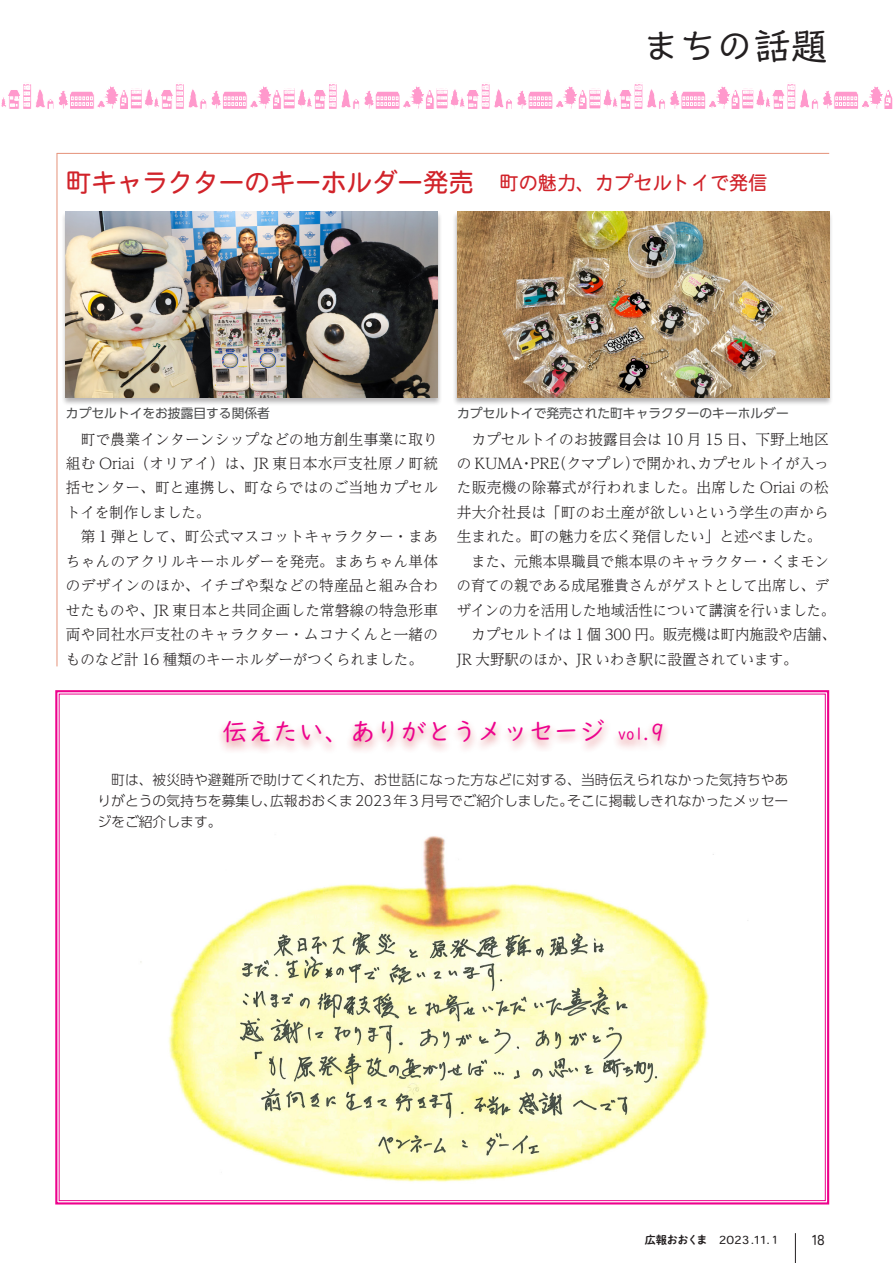
<style>
.page{position:relative;width:893px;height:1263px;background:#fff}
.page>*{position:absolute;margin:0;border:0;box-sizing:border-box;transform-origin:0 0}
.t1{font:37.2px "Talking Std";color:#231f20}
.t2{font:25.5px "Heisei Maru Go Std W4";color:#d1232a}
.t3{font:25.5px "UD Digi Kyokasho N R";color:#ed028c}
.t4{font:19.2px "Heisei Maru Go Std W4";color:#d1232a}
.t5{font:16.95px "UD Digi Kyokasho N R";color:#ed028c}
.t6{font:300 14.85px/24.5px "UD Reimin Pr 6 N";letter-spacing:.015em;color:#231f20}
.t7{font:300 14.85px "UD Reimin Pr 6 N";letter-spacing:-.01em;color:#231f20}
.t8{font:300 14.85px "UD Reimin Pr 6 N";letter-spacing:.015em;color:#231f20;scale:.95 1}
.t9{font:300 14.85px/24.5px "UD Reimin Pr 6 N";letter-spacing:-.005em;color:#231f20;text-align:right}
.t10{font:300 14.85px "UD Reimin Pr 6 N";letter-spacing:-.01em;color:#231f20;scale:.95 1}
.t11{font:300 13.8px/21.3px "UD Shin Go Pro";color:#231f20;text-align:right}
.t12{font:13.8px "Heisei Maru Go Std W4";color:#231f20;scale:.8 1}
.t13{font:12.75px "UD Shin Go Pr 6 N";color:#4b4c4d}
.t14{font:11.1px "Heisei Maru Go Std W4";color:#231f20}
.t15{font:11.1px "P Shuei NM Go Std N B";letter-spacing:-.035em;color:#231f20}
.s1{font-size:23.4px}
</style>
<div class="page">
<svg style="left:1px;top:84px;width:892px;height:25px"></svg>
<svg style="left:55px;top:690px;width:775px;height:515px"></svg>
<div style="left:216px;top:717px;width:454px;height:38px;background:#d1232a;opacity:.66"></div>
<img style="left:137px;top:832px;width:612px;height:359px">
<div style="left:61px;top:211px;width:381px;height:195px;background:#231f20;opacity:.33"></div>
<img style="left:66px;top:212px;width:372px;height:185px">
<hr style="left:57px;top:153px;width:772px;height:1px;background:#e59279">
<hr style="left:57px;top:153px;width:1px;height:513px;background:#e59279">
<div style="left:452px;top:211px;width:382px;height:195px;background:#231f20;opacity:.33"></div>
<img style="left:457px;top:212px;width:372px;height:185px">
<hr style="left:795px;top:1233px;width:1px;height:30px;background:#231f20">
<p class="t1" style="left:642px;top:18px;width:188px">まちの話題</p>
<p class="t2" style="left:66px;top:165px;width:435px">町キャラクターのキーホルダー発売　</p>
<p class="t4" style="left:500px;top:169px;width:269px">町の魅力、カプセルトイで発信</p>
<p class="t13" style="left:66px;top:403px;width:206px">カプセルトイをお披露目する関係者</p>
<p class="t6" style="left:66px;top:426px;width:374px">　町で農業インターンシップなどの地方創生事業に取り組む Oriai（オリアイ）は、JR 東日本水戸支社原ノ町統括センター、町と連携し、町ならではのご当地カプセルトイを制作しました。<br>　第１弾として、町公式マスコットキャラクター・まあちゃんのアクリルキーホルダーを発売。まあちゃん単体のデザインのほか、イチゴや梨などの特産品と組み合わせたものや、JR 東日本と共同企画した常磐線の特急形車両や同社水戸支社のキャラクター・ムコナくんと一緒のものなど計 16 種類のキーホルダーがつくられました。</p>
<p class="t9" style="left:457px;top:426px;width:374px">　カプセルトイのお披露目会は 10 月 15 日、下野上地区カプセルトイが入っ</p>
<p class="t13" style="left:457px;top:403px;width:333px">カプセルトイで発売された町キャラクターのキーホルダー</p>
<p class="t6" style="left:552px;top:451px;width:89px">（クマプレ）</p>
<p class="t6" style="left:632px;top:451px;width:75px">で開かれ、</p>
<p class="t6" style="left:457px;top:451px;width:68px">の KUMA</p>
<p class="t6" style="left:457px;top:475px;width:373px">た販売機の除幕式が行われました。出席した Oriai の松</p>
<p class="t6" style="left:457px;top:500px;width:373px">井大介社長は「町のお土産が欲しいという学生の声から</p>
<p class="t7" style="left:457px;top:525px;width:366px">生まれた。町の魅力を広く発信したい」と述べました。</p>
<p class="t8" style="left:471px;top:549px;width:378px">また、元熊本県職員で熊本県のキャラクター・くまモン</p>
<p class="t8" style="left:457px;top:574px;width:393px">の育ての親である成尾雅貴さんがゲストとして出席し、デ</p>
<p class="t10" style="left:457px;top:598px;width:399px">ザインの力を活用した地域活性について講演を行いました。</p>
<p class="t7" style="left:457px;top:622px;width:381px">　カプセルトイは１個 300 円。販売機は町内施設や店舗、</p>
<p class="t7" style="left:457px;top:647px;width:342px">JR 大野駅のほか、JR いわき駅に設置されています。</p>
<p class="t6" style="left:530px;top:451px;width:31px">PRE</p>
<p class="t6" style="left:519px;top:451px;width:16px">・</p>
<p class="t3" style="left:222px;top:717px;width:384px">伝えたい、ありがとうメッセージ</p>
<p class="t11" style="left:97px;top:768px;width:692px">　町は、被災時や避難所で助けてくれた方、お世話になった方などに対する、当時伝えられなかった気持ちやあそこに掲載しきれなかったメッセー</p>
<p class="t5" style="left:618px;top:724px;width:47px">vol.<span class="s1">9</span></p>
<p class="t11" style="left:97px;top:789px;width:181px;text-align:left">りがとうの気持ちを募集し、ジをご紹介します。</p>
<p class="t11" style="left:270px;top:789px;width:305px">広報おおくま2023年３月号でご紹介しました。</p>
<p class="t15" style="left:645px;top:1231px;width:64px">広報おおくま</p>
<p class="t14" style="left:719px;top:1232px;width:63px">2023.11.１</p>
<p class="t12" style="left:811px;top:1231px;width:18px">18</p>
</div>
